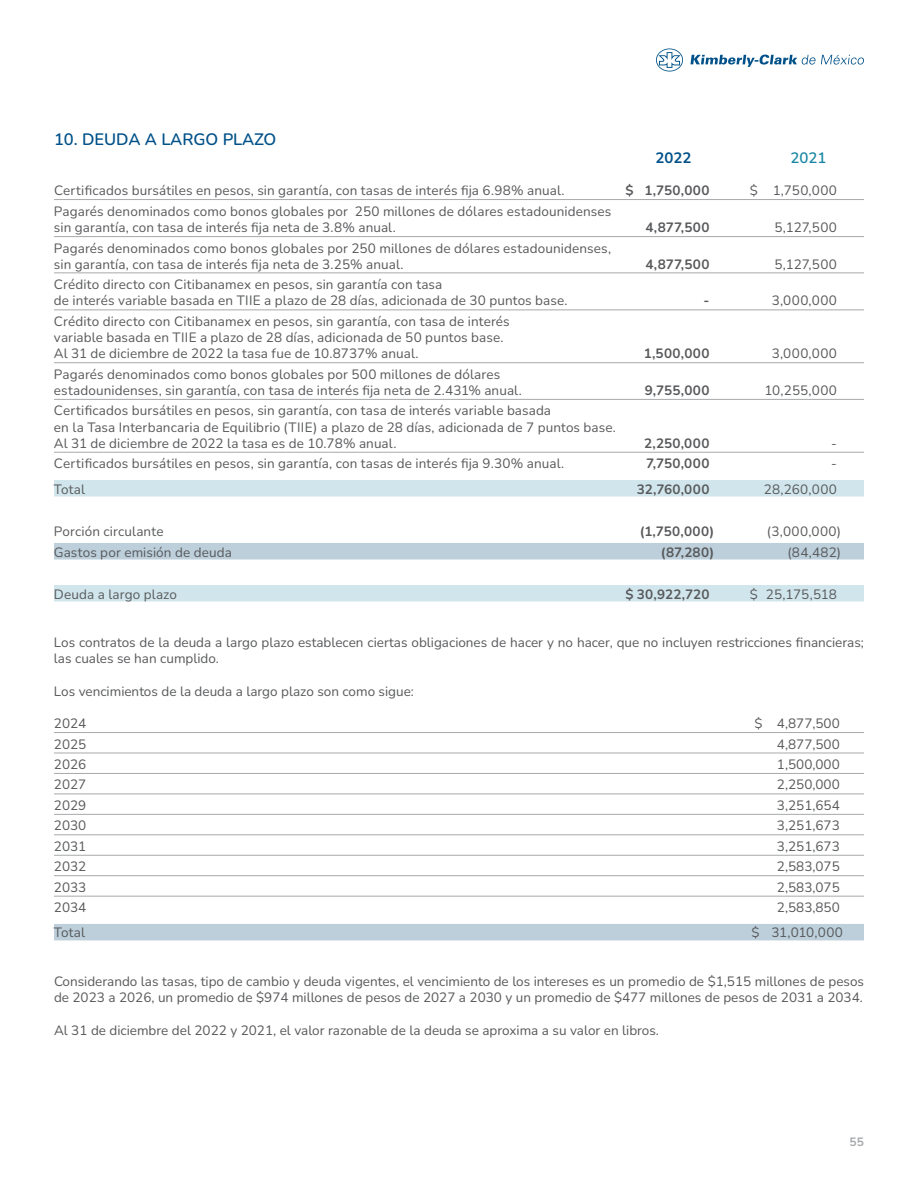
<style>
.page{position:relative;width:918px;height:1188px;background:#fff}
.page>*{position:absolute;margin:0;border:0;box-sizing:border-box;transform-origin:0 0}
.t1{font:200 16.5px "Nunito";color:#005189}
.t2{font:200 15px "Nunito";color:#005189}
.t3{font:200 15px "Nunito";color:#1786a2}
.t4{font:200 13.5px/16.2px "Nunito";letter-spacing:.005em;color:#58595b}
.t5{font:200 12px "Nunito";color:#a7a9ac}
</style>
<div class="page">
<svg style="left:656px;top:48px;width:27px;height:24px"></svg>
<svg style="left:690px;top:55px;width:174px;height:12px"></svg>
<hr style="left:54px;top:199px;width:810px;height:1px;background:#a7a9ac">
<hr style="left:54px;top:236px;width:810px;height:1px;background:#a7a9ac">
<hr style="left:54px;top:273px;width:810px;height:1px;background:#a7a9ac">
<hr style="left:54px;top:310px;width:810px;height:1px;background:#a7a9ac">
<hr style="left:54px;top:362px;width:810px;height:1px;background:#a7a9ac">
<hr style="left:54px;top:399px;width:810px;height:1px;background:#a7a9ac">
<hr style="left:54px;top:452px;width:810px;height:1px;background:#a7a9ac">
<div style="left:54px;top:480px;width:810px;height:17px;background:#d1e6ec"></div>
<div style="left:54px;top:543px;width:810px;height:17px;background:#bccfdb"></div>
<div style="left:54px;top:585px;width:810px;height:17px;background:#d1e6ec"></div>
<hr style="left:54px;top:732px;width:810px;height:1px;background:#a7a9ac">
<hr style="left:54px;top:753px;width:810px;height:1px;background:#a7a9ac">
<hr style="left:54px;top:773px;width:810px;height:1px;background:#a7a9ac">
<hr style="left:54px;top:794px;width:810px;height:1px;background:#a7a9ac">
<hr style="left:54px;top:814px;width:810px;height:1px;background:#a7a9ac">
<hr style="left:54px;top:835px;width:810px;height:1px;background:#a7a9ac">
<hr style="left:54px;top:855px;width:810px;height:1px;background:#a7a9ac">
<hr style="left:54px;top:875px;width:810px;height:1px;background:#a7a9ac">
<hr style="left:54px;top:896px;width:810px;height:1px;background:#a7a9ac">
<div style="left:54px;top:924px;width:810px;height:16px;background:#bccfdb"></div>
<p class="t1" style="left:54px;top:128px;width:224px">10. DEUDA A LARGO PLAZO</p>
<p class="t2" style="left:656px;top:148px;width:37px">2022</p>
<p class="t3" style="left:791px;top:148px;width:37px">2021</p>
<p class="t4" style="left:54px;top:182px;width:512px">Certificados bursátiles en pesos, sin garantía, con tasas de interés fija 6.98% anual.</p>
<p class="t4" style="left:625px;top:182px;width:85px">$ 1,750,000</p>
<p class="t4" style="left:750px;top:182px;width:88px">$ 1,750,000</p>
<p class="t4" style="left:54px;top:203px;width:559px">Pagarés denominados como bonos globales por 250 millones de dólares estadounidenses sin garantía, con tasa de interés fija neta de 3.8% anual.</p>
<p class="t4" style="left:646px;top:219px;width:65px">4,877,500</p>
<p class="t4" style="left:774px;top:219px;width:64px">5,127,500</p>
<p class="t4" style="left:54px;top:239px;width:559px">Pagarés denominados como bonos globales por 250 millones de dólares estadounidenses, sin garantía, con tasa de interés fija neta de 3.25% anual.</p>
<p class="t4" style="left:54px;top:276px;width:515px">Crédito directo con Citibanamex en pesos, sin garantía con tasa<br>de interés variable basada en TIIE a plazo de 28 días, adicionada de 30 puntos base.</p>
<p class="t4" style="left:54px;top:313px;width:457px">Crédito directo con Citibanamex en pesos, sin garantía, con tasa de interés variable basada en TIIE a plazo de 28 días, adicionada de 50 puntos base.<br>Al 31 de diciembre de 2022 la tasa fue de 10.8737% anual.</p>
<p class="t4" style="left:54px;top:366px;width:469px">Pagarés denominados como bonos globales por 500 millones de dólares estadounidenses, sin garantía, con tasa de interés fija neta de 2.431% anual.</p>
<p class="t4" style="left:54px;top:402px;width:563px">Certificados bursátiles en pesos, sin garantía, con tasa de interés variable basada<br>en la Tasa Interbancaria de Equilibrio (TIIE) a plazo de 28 días, adicionada de 7 puntos base.<br>Al 31 de diciembre de 2022 la tasa es de 10.78% anual.</p>
<p class="t4" style="left:646px;top:256px;width:65px">4,877,500</p>
<p class="t4" style="left:774px;top:256px;width:64px">5,127,500</p>
<p class="t4" style="left:704px;top:292px;width:7px">-</p>
<p class="t4" style="left:772px;top:292px;width:67px">3,000,000</p>
<p class="t4" style="left:644px;top:345px;width:67px">1,500,000</p>
<p class="t4" style="left:772px;top:345px;width:67px">3,000,000</p>
<p class="t4" style="left:645px;top:382px;width:66px">9,755,000</p>
<p class="t4" style="left:764px;top:382px;width:74px">10,255,000</p>
<p class="t4" style="left:644px;top:435px;width:67px">2,250,000</p>
<p class="t4" style="left:831px;top:435px;width:7px">-</p>
<p class="t4" style="left:54px;top:455px;width:512px">Certificados bursátiles en pesos, sin garantía, con tasas de interés fija 9.30% anual.</p>
<p class="t4" style="left:646px;top:455px;width:65px">7,750,000</p>
<p class="t4" style="left:831px;top:455px;width:7px">-</p>
<p class="t4" style="left:54px;top:480px;width:33px">Total</p>
<p class="t4" style="left:637px;top:480px;width:74px">32,760,000</p>
<p class="t4" style="left:764px;top:480px;width:75px">28,260,000</p>
<p class="t4" style="left:54px;top:522px;width:111px">Porción circulante</p>
<p class="t4" style="left:640px;top:522px;width:76px">(1,750,000)</p>
<p class="t4" style="left:767px;top:522px;width:76px">(3,000,000)</p>
<p class="t4" style="left:54px;top:543px;width:179px">Gastos por emisión de deuda</p>
<p class="t4" style="left:661px;top:543px;width:55px">(87,280)</p>
<p class="t4" style="left:787px;top:543px;width:55px">(84,482)</p>
<p class="t4" style="left:54px;top:585px;width:124px">Deuda a largo plazo</p>
<p class="t4" style="left:625px;top:585px;width:86px">$ 30,922,720</p>
<p class="t4" style="left:750px;top:585px;width:89px">$ 25,175,518</p>
<p class="t4" style="left:54px;top:634px;width:812px">Los contratos de la deuda a largo plazo establecen ciertas obligaciones de hacer y no hacer, que no incluyen restricciones financieras; las cuales se han cumplido.</p>
<p class="t4" style="left:54px;top:682px;width:362px">Los vencimientos de la deuda a largo plazo son como sigue:</p>
<p class="t4" style="left:54px;top:715px;width:34px">2024</p>
<p class="t4" style="left:754px;top:715px;width:87px">$ 4,877,500</p>
<p class="t4" style="left:54px;top:735px;width:34px">2025</p>
<p class="t4" style="left:777px;top:735px;width:64px">4,877,500</p>
<p class="t4" style="left:54px;top:756px;width:34px">2026</p>
<p class="t4" style="left:777px;top:756px;width:64px">1,500,000</p>
<p class="t4" style="left:54px;top:776px;width:34px">2027</p>
<p class="t4" style="left:777px;top:776px;width:64px">2,250,000</p>
<p class="t4" style="left:54px;top:797px;width:34px">2029</p>
<p class="t4" style="left:777px;top:797px;width:64px">3,251,654</p>
<p class="t4" style="left:54px;top:817px;width:34px">2030</p>
<p class="t4" style="left:777px;top:817px;width:64px">3,251,673</p>
<p class="t4" style="left:54px;top:838px;width:34px">2031</p>
<p class="t4" style="left:777px;top:838px;width:64px">3,251,673</p>
<p class="t4" style="left:54px;top:858px;width:34px">2032</p>
<p class="t4" style="left:777px;top:858px;width:64px">2,583,075</p>
<p class="t4" style="left:54px;top:878px;width:34px">2033</p>
<p class="t4" style="left:777px;top:878px;width:64px">2,583,075</p>
<p class="t4" style="left:54px;top:899px;width:34px">2034</p>
<p class="t4" style="left:777px;top:899px;width:64px">2,583,850</p>
<p class="t4" style="left:54px;top:924px;width:33px">Total</p>
<p class="t4" style="left:751px;top:924px;width:93px">$ 31,010,000</p>
<p class="t4" style="left:54px;top:973px;width:812px">Considerando las tasas, tipo de cambio y deuda vigentes, el vencimiento de los intereses es un promedio de $1,515 millones de pesos de 2023 a 2026, un promedio de $974 millones de pesos de 2027 a 2030 y un promedio de $477 millones de pesos de 2031 a 2034.</p>
<p class="t4" style="left:54px;top:1021px;width:606px">Al 31 de diciembre del 2022 y 2021, el valor razonable de la deuda se aproxima a su valor en libros.</p>
<p class="t5" style="left:850px;top:1134px;width:16px">55</p>
</div>
